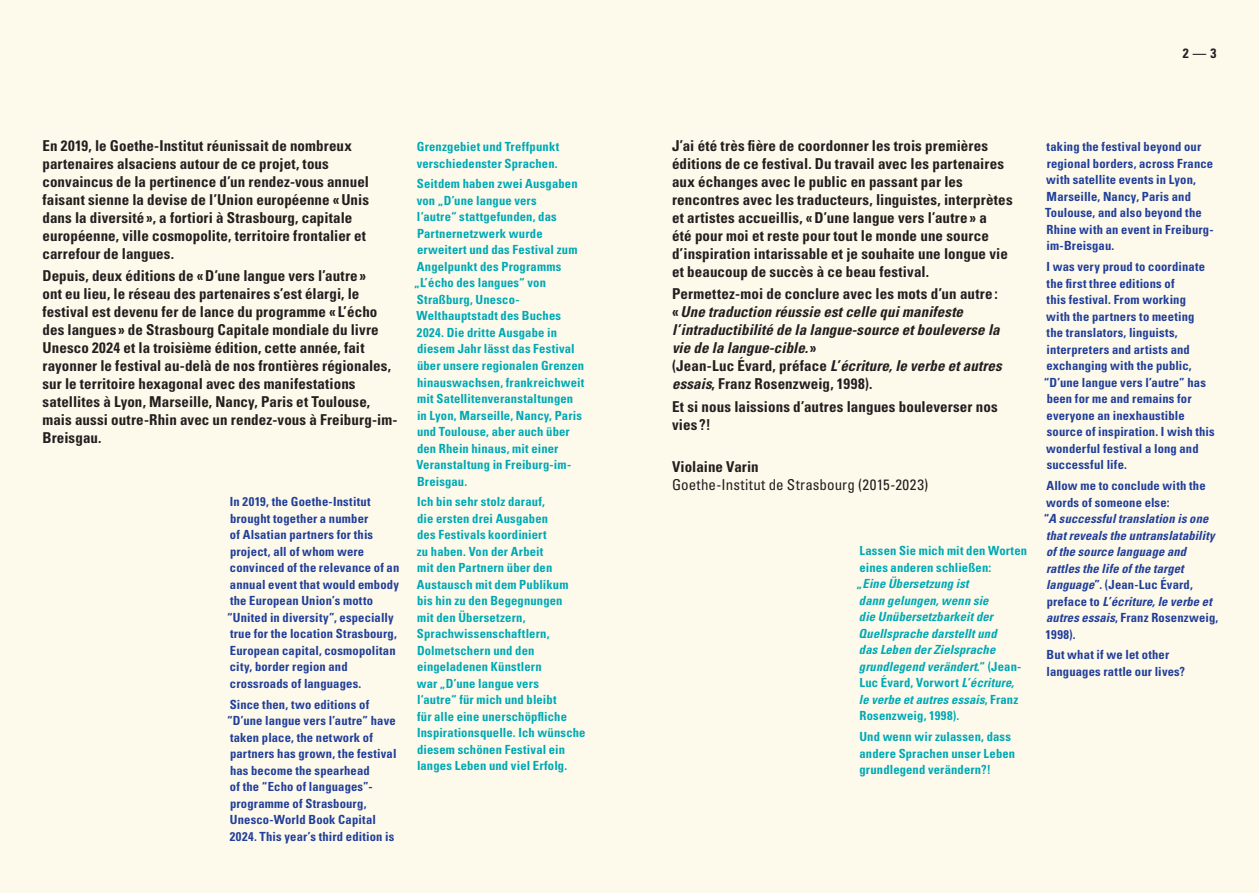
<style>
.page{position:relative;width:1259px;height:893px;background:#fefaeb}
.page>*{position:absolute;margin:0;border:0;box-sizing:border-box;transform-origin:0 0}
.t1{font:700 condensed 15px/18px "Univers LT Std";letter-spacing:.005em;color:#231f20}
.t2{font:italic 700 condensed 15px/18px "Univers LT Std";letter-spacing:.005em;color:#231f20}
.t3{font:condensed 15px/18px "Univers LT Std";letter-spacing:.015em;color:#231f20}
.Folio{font:700 condensed 13.5px "Univers LT Std";color:#231f20}
.t4{font:700 condensed 12.6px/16.5px "Univers LT Std";letter-spacing:.01em;color:#223f99}
.t5{font:700 condensed 12.6px/16.5px "Univers LT Std";letter-spacing:.01em;color:#00a9b4}
.t6{font:italic 700 condensed 12.6px/16.5px "Univers LT Std";letter-spacing:.01em;color:#00a9b4}
.t7{font:italic 700 condensed 12.6px/16.5px "Univers LT Std";letter-spacing:.01em;color:#223f99}
.s1{font-style:normal}
.s2{font-weight:700}
</style>
<div class="page">
<p class="t1" style="left:43px;top:137px;width:328px">En 2019, le Goethe-Institut réunissait de nombreux partenaires alsaciens autour de ce projet, tous convaincus de la pertinence d’un rendez-vous annuel faisant sienne la devise de l’Union européenne «Unis dans la diversité», a fortiori à Strasbourg, capitale européenne, ville cosmopolite, territoire frontalier et carrefour de langues.</p>
<p class="t1" style="left:43px;top:267px;width:356px">Depuis, deux éditions de «D’une langue vers l’autre»<br>ont eu lieu, le réseau des partenaires s’est élargi, le festival est devenu fer de lance du programme « L’écho des langues » de Strasbourg Capitale mondiale du livre Unesco 2024 et la troisième édition, cette année, fait rayonner le festival au-delà de nos frontières régionales, sur le territoire hexagonal avec des manifestations satellites à Lyon, Marseille, Nancy, Paris et Toulouse, mais aussi outre-Rhin avec un rendez-vous à Freiburg-im-Breisgau.</p>
<p class="t4" style="left:227px;top:493px;width:174px">In 2019, the Goethe-Institut brought together a number<br>of Alsatian partners for this project, all of whom were convinced of the relevance of an annual event that would embody the European Union’s motto “United in diversity”, especially true for the location Strasbourg,<br>European capital, cosmopolitan city, border region and crossroads of languages.</p>
<p class="t4" style="left:227px;top:696px;width:171px">Since then, two editions of “D’une langue vers l’autre” have taken place, the network of partners has grown, the festival has become the spearhead<br>of the “Echo of languages”- programme of Strasbourg,<br>Unesco-World Book Capital<br>2024. This year’s third edition is</p>
<p class="t5" style="left:417px;top:138px;width:144px">Grenzgebiet und Treffpunkt verschiedenster Sprachen.</p>
<p class="t5" style="left:414px;top:176px;width:172px">Seitdem haben zwei Ausgaben von „D’une langue vers<br>l‘autre“ stattgefunden, das<br>Partnernetzwerk wurde erweitert und das Festival zum<br>Angelpunkt des Programms „L’écho des langues“ von<br>Straßburg, Unesco-<br>Welthauptstadt des Buches<br>2024. Die dritte Ausgabe in diesem Jahr lässt das Festival über unsere regionalen Grenzen hinauswachsen, frankreichweit mit Satellitenveranstaltungen<br>in Lyon, Marseille, Nancy, Paris und Toulouse, aber auch über den Rhein hinaus, mit einer<br>Veranstaltung in Freiburg-im-<br>Breisgau.</p>
<p class="t5" style="left:417px;top:493px;width:170px">Ich bin sehr stolz darauf,<br>die ersten drei Ausgaben<br>des Festivals koordiniert<br>zu haben. Von der Arbeit<br>mit den Partnern über den<br>Austausch mit dem Publikum bis hin zu den Begegnungen<br>mit den Übersetzern,<br>Sprachwissenschaftlern,<br>Dolmetschern und den eingeladenen Künstlern<br>war „D’une langue vers<br>l‘autre“ für mich und bleibt<br>für alle eine unerschöpfliche<br>Inspirationsquelle. Ich wünsche diesem schönen Festival ein langes Leben und viel Erfolg.</p>
<p class="Folio" style="left:1182px;top:45px;width:35px">2 — 3</p>
<p class="t1" style="left:672px;top:137px;width:342px">J’ai été très fière de coordonner les trois premières éditions de ce festival. Du travail avec les partenaires aux échanges avec le public en passant par les rencontres avec les traducteurs, linguistes, interprètes et artistes accueillis, «D’une langue vers l’autre» a<br>été pour moi et reste pour tout le monde une source d’inspiration intarissable et je souhaite une longue vie et beaucoup de succès à ce beau festival.</p>
<p class="t2" style="left:672px;top:285px;width:331px"><span class="s1">Permettez-moi de conclure avec les mots d’un autre: «</span>Une traduction réussie est celle qui manifeste l’intraductibilité de la langue-source et bouleverse la vie de la langue-cible. <span class="s1">»<br>(Jean-Luc Évard, préface</span> L’écriture, le verbe et autres essais<span class="s1">, Franz Rosenzweig, 1998).</span></p>
<p class="t1" style="left:672px;top:397px;width:327px">Et si nous laissions d’autres langues bouleverser nos vies?!</p>
<p class="t3" style="left:672px;top:457px;width:258px"><span class="s2">Violaine Varin<br></span>Goethe-Institut de Strasbourg (2015-2023)</p>
<p class="t6" style="left:856px;top:543px;width:172px"><span class="s1">Lassen Sie mich mit den Worten eines anderen schließen:<br>„</span>Eine Übersetzung ist<br>dann gelungen, wenn sie<br>die Unübersetzbarkeit der<br>Quellsprache darstellt und<br>das Leben der Zielsprache grundlegend verändert<span class="s1">.“ (Jean-<br>Luc Évard, Vorwort</span> L’écriture,<br>le verbe et autres essais<span class="s1">, Franz<br>Rosenzweig, 1998).</span></p>
<p class="t5" style="left:859px;top:728px;width:157px">Und wenn wir zulassen, dass andere Sprachen unser Leben grundlegend verändern?!</p>
<p class="t4" style="left:1045px;top:139px;width:170px">taking the festival beyond our regional borders, across France with satellite events in Lyon,<br>Marseille, Nancy, Paris and<br>Toulouse, and also beyond the<br>Rhine with an event in Freiburg&shy;im-Breisgau.</p>
<p class="t4" style="left:1043px;top:258px;width:173px">I was very proud to coordinate the first three editions of<br>this festival. From working<br>with the partners to meeting<br>the translators, linguists, interpreters and artists and exchanging with the public, “D’une langue vers l’autre” has been for me and remains for everyone an inexhaustible source of inspiration. I wish this wonderful festival a long and successful life.</p>
<p class="t7" style="left:1043px;top:477px;width:176px"><span class="s1">Allow me to conclude with the words of someone else:<br>“</span>A successful translation is one that reveals the untranslatability of the source language and rattles the life of the target language<span class="s1">”. (Jean-Luc Évard, preface to</span> L’écriture, le verbe et autres essais<span class="s1">, Franz Rosenzweig,<br>1998).</span></p>
<p class="t4" style="left:1046px;top:647px;width:140px">But what if we let other languages rattle our lives?</p>
</div>
